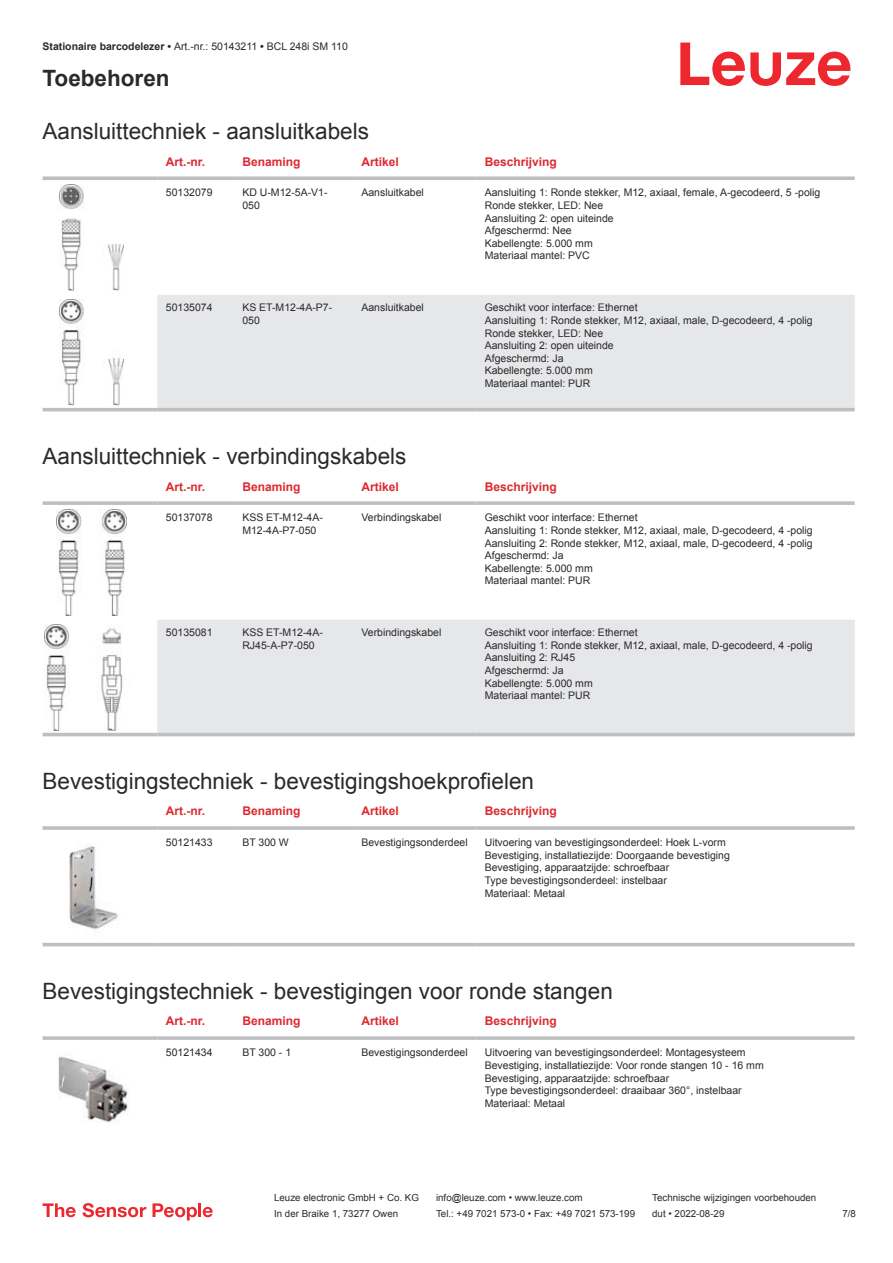
<style>
.page{position:relative;width:893px;height:1263px;background:#fff}
.page>*{position:absolute;margin:0;border:0;box-sizing:border-box;transform-origin:0 0}
.t1{font:22.5px "Arial";color:#2b292a}
.t2{font:700 22.5px "Arial";color:#2b292a}
.t3{font:700 12px "Arial";color:#db2a30}
.t4{font:10.5px/12.6px "Arial";color:#2b292a}
.t5{font:9.75px "Arial";color:#2b292a}
.s1{font-weight:700}
</style>
<div class="page">
<svg style="left:680px;top:43px;width:170px;height:43px"></svg>
<div style="left:157px;top:295px;width:698px;height:113px;background:#e6e7e9"></div>
<svg style="left:43px;top:176px;width:114px;height:4px"></svg>
<svg style="left:157px;top:176px;width:77px;height:4px"></svg>
<svg style="left:234px;top:176px;width:119px;height:4px"></svg>
<svg style="left:353px;top:176px;width:123px;height:4px"></svg>
<svg style="left:476px;top:176px;width:379px;height:4px;background:#c4c6c8"></svg>
<hr style="left:43px;top:408px;width:114px;height:3px;background:#bdbfc1">
<hr style="left:157px;top:408px;width:77px;height:3px;background:#bdbfc1">
<hr style="left:234px;top:408px;width:119px;height:3px;background:#bdbfc1">
<hr style="left:353px;top:408px;width:123px;height:3px;background:#bdbfc1">
<hr style="left:476px;top:408px;width:379px;height:3px;background:#bdbfc1">
<img style="left:59px;top:184px;width:65px;height:107px">
<img style="left:59px;top:299px;width:65px;height:106px">
<svg style="left:43px;top:515px;width:812px;height:222px"></svg>
<div style="left:157px;top:620px;width:698px;height:113px;background:#e6e7e9"></div>
<svg style="left:43px;top:501px;width:114px;height:4px"></svg>
<svg style="left:157px;top:501px;width:77px;height:4px"></svg>
<svg style="left:234px;top:501px;width:119px;height:4px"></svg>
<svg style="left:353px;top:501px;width:123px;height:4px"></svg>
<svg style="left:476px;top:501px;width:379px;height:4px;background:#c3c5c7"></svg>
<hr style="left:43px;top:733px;width:114px;height:3px;background:#bdbfc1">
<hr style="left:157px;top:733px;width:77px;height:3px;background:#bdbfc1">
<hr style="left:234px;top:733px;width:119px;height:3px;background:#bdbfc1">
<hr style="left:353px;top:733px;width:123px;height:3px;background:#bdbfc1">
<hr style="left:476px;top:733px;width:379px;height:3px;background:#bdbfc1">
<img style="left:56px;top:509px;width:70px;height:106px">
<img style="left:45px;top:624px;width:93px;height:106px">
<svg style="left:43px;top:942px;width:812px;height:5px;fill:#eff0f0"></svg>
<hr style="left:43px;top:826px;width:114px;height:4px;background:#bdbfc1">
<hr style="left:157px;top:826px;width:77px;height:4px;background:#c8cacc">
<hr style="left:234px;top:826px;width:119px;height:4px;background:#c3c5c7">
<hr style="left:353px;top:826px;width:123px;height:4px;background:#bdbfc1">
<hr style="left:476px;top:826px;width:379px;height:4px;background:#c8cacc">
<hr style="left:43px;top:943px;width:114px;height:3px;background:#bdbfc1">
<hr style="left:157px;top:943px;width:77px;height:3px;background:#bdbfc1">
<hr style="left:234px;top:943px;width:119px;height:3px;background:#bdbfc1">
<hr style="left:353px;top:943px;width:123px;height:3px;background:#bdbfc1">
<hr style="left:476px;top:943px;width:379px;height:3px;background:#bdbfc1">
<img style="left:69px;top:843px;width:49px;height:87px">
<svg style="left:43px;top:1036px;width:114px;height:4px"></svg>
<svg style="left:157px;top:1036px;width:77px;height:4px"></svg>
<svg style="left:234px;top:1036px;width:119px;height:4px"></svg>
<svg style="left:353px;top:1036px;width:123px;height:4px"></svg>
<svg style="left:476px;top:1036px;width:379px;height:4px;background:#c3c5c7"></svg>
<img style="left:58px;top:1054px;width:71px;height:69px">
<svg style="left:43px;top:1203px;width:33px;height:14px"></svg>
<svg style="left:83px;top:1203px;width:63px;height:14px"></svg>
<svg style="left:153px;top:1203px;width:44px;height:17px"></svg>
<hr style="left:198px;top:1203px;width:3px;height:14px;background:#ed272d">
<svg style="left:203px;top:1207px;width:10px;height:10px"></svg>
<p class="t4" style="left:43px;top:41px;width:307px"><span class="s1">Stationaire barcodelezer •</span> Art.-nr.: 50143211 <span class="s1">•</span> BCL 248i SM 110</p>
<h1 class="t2" style="left:43px;top:70px;width:129px">Toebehoren</h1>
<h1 class="t1" style="left:43px;top:123px;width:328px">Aansluittechniek - aansluitkabels</h1>
<p class="t3" style="left:166px;top:157px;width:41px">Art.-nr.</p>
<p class="t3" style="left:242px;top:157px;width:60px">Benaming</p>
<p class="t3" style="left:361px;top:157px;width:39px">Artikel</p>
<p class="t3" style="left:485px;top:157px;width:74px">Beschrijving</p>
<p class="t4" style="left:166px;top:187px;width:48px">50132079</p>
<p class="t4" style="left:242px;top:187px;width:87px">KD U-M12-5A-V1-<br>050</p>
<p class="t4" style="left:361px;top:187px;width:64px">Aansluitkabel</p>
<p class="t4" style="left:485px;top:187px;width:337px">Aansluiting 1: Ronde stekker, M12, axiaal, female, A-gecodeerd, 5 -polig<br>Ronde stekker, LED: Nee<br>Aansluiting 2: open uiteinde<br>Afgeschermd: Nee<br>Kabellengte: 5.000 mm<br>Materiaal mantel: PVC</p>
<p class="t4" style="left:166px;top:302px;width:48px">50135074</p>
<p class="t4" style="left:242px;top:302px;width:91px">KS ET-M12-4A-P7-<br>050</p>
<p class="t4" style="left:361px;top:302px;width:64px">Aansluitkabel</p>
<p class="t4" style="left:485px;top:302px;width:329px">Geschikt voor interface: Ethernet<br>Aansluiting 1: Ronde stekker, M12, axiaal, male, D-gecodeerd, 4 -polig<br>Ronde stekker, LED: Nee<br>Aansluiting 2: open uiteinde<br>Afgeschermd: Ja<br>Kabellengte: 5.000 mm<br>Materiaal mantel: PUR</p>
<h1 class="t1" style="left:43px;top:448px;width:365px">Aansluittechniek - verbindingskabels</h1>
<p class="t3" style="left:166px;top:482px;width:41px">Art.-nr.</p>
<p class="t3" style="left:242px;top:482px;width:60px">Benaming</p>
<p class="t3" style="left:361px;top:482px;width:39px">Artikel</p>
<p class="t3" style="left:485px;top:482px;width:74px">Beschrijving</p>
<p class="t4" style="left:166px;top:512px;width:48px">50137078</p>
<p class="t4" style="left:242px;top:512px;width:82px">KSS ET-M12-4A-<br>M12-4A-P7-050</p>
<p class="t4" style="left:361px;top:512px;width:81px">Verbindingskabel</p>
<p class="t4" style="left:485px;top:512px;width:329px">Geschikt voor interface: Ethernet<br>Aansluiting 1: Ronde stekker, M12, axiaal, male, D-gecodeerd, 4 -polig Aansluiting 2: Ronde stekker, M12, axiaal, male, D-gecodeerd, 4 -polig Afgeschermd: Ja<br>Kabellengte: 5.000 mm<br>Materiaal mantel: PUR</p>
<p class="t4" style="left:166px;top:627px;width:48px">50135081</p>
<p class="t4" style="left:242px;top:627px;width:82px">KSS ET-M12-4A-<br>RJ45-A-P7-050</p>
<p class="t4" style="left:361px;top:627px;width:81px">Verbindingskabel</p>
<p class="t4" style="left:485px;top:627px;width:329px">Geschikt voor interface: Ethernet<br>Aansluiting 1: Ronde stekker, M12, axiaal, male, D-gecodeerd, 4 -polig<br>Aansluiting 2: RJ45<br>Afgeschermd: Ja<br>Kabellengte: 5.000 mm<br>Materiaal mantel: PUR</p>
<h1 class="t1" style="left:43px;top:773px;width:493px">Bevestigingstechniek - bevestigingshoekprofielen</h1>
<p class="t3" style="left:166px;top:807px;width:41px">Art.-nr.</p>
<p class="t3" style="left:242px;top:807px;width:60px">Benaming</p>
<p class="t3" style="left:361px;top:807px;width:39px">Artikel</p>
<p class="t3" style="left:485px;top:807px;width:74px">Beschrijving</p>
<p class="t4" style="left:166px;top:837px;width:48px">50121433</p>
<p class="t4" style="left:242px;top:837px;width:48px">BT 300 W</p>
<p class="t4" style="left:361px;top:837px;width:108px">Bevestigingsonderdeel</p>
<p class="t4" style="left:485px;top:837px;width:247px">Uitvoering van bevestigingsonderdeel: Hoek L-vorm Bevestiging, installatiezijde: Doorgaande bevestiging Bevestiging, apparaatzijde: schroefbaar<br>Type bevestigingsonderdeel: instelbaar<br>Materiaal: Metaal</p>
<h1 class="t1" style="left:43px;top:983px;width:572px">Bevestigingstechniek - bevestigingen voor ronde stangen</h1>
<p class="t3" style="left:166px;top:1017px;width:41px">Art.-nr.</p>
<p class="t3" style="left:242px;top:1017px;width:60px">Benaming</p>
<p class="t3" style="left:361px;top:1017px;width:39px">Artikel</p>
<p class="t3" style="left:485px;top:1017px;width:74px">Beschrijving</p>
<p class="t4" style="left:166px;top:1047px;width:48px">50121434</p>
<p class="t4" style="left:242px;top:1047px;width:50px">BT 300 - 1</p>
<p class="t4" style="left:361px;top:1047px;width:108px">Bevestigingsonderdeel</p>
<p class="t4" style="left:485px;top:1047px;width:280px">Uitvoering van bevestigingsonderdeel: Montagesysteem Bevestiging, installatiezijde: Voor ronde stangen 10 - 16 mm Bevestiging, apparaatzijde: schroefbaar<br>Type bevestigingsonderdeel: draaibaar 360°, instelbaar Materiaal: Metaal</p>
<p class="t5" style="left:274px;top:1194px;width:146px">Leuze electronic GmbH + Co. KG</p>
<p class="t5" style="left:436px;top:1194px;width:148px">info@leuze.com • www.leuze.com</p>
<p class="t5" style="left:652px;top:1194px;width:166px">Technische wijzigingen voorbehouden</p>
<p class="t5" style="left:274px;top:1210px;width:126px">In der Braike 1, 73277 Owen</p>
<p class="t5" style="left:436px;top:1210px;width:201px">Tel.: +49 7021 573-0 • Fax: +49 7021 573-199</p>
<p class="t5" style="left:652px;top:1210px;width:74px">dut • 2022-08-29</p>
<p class="t5" style="left:842px;top:1210px;width:15px">7 /8</p>
</div>
